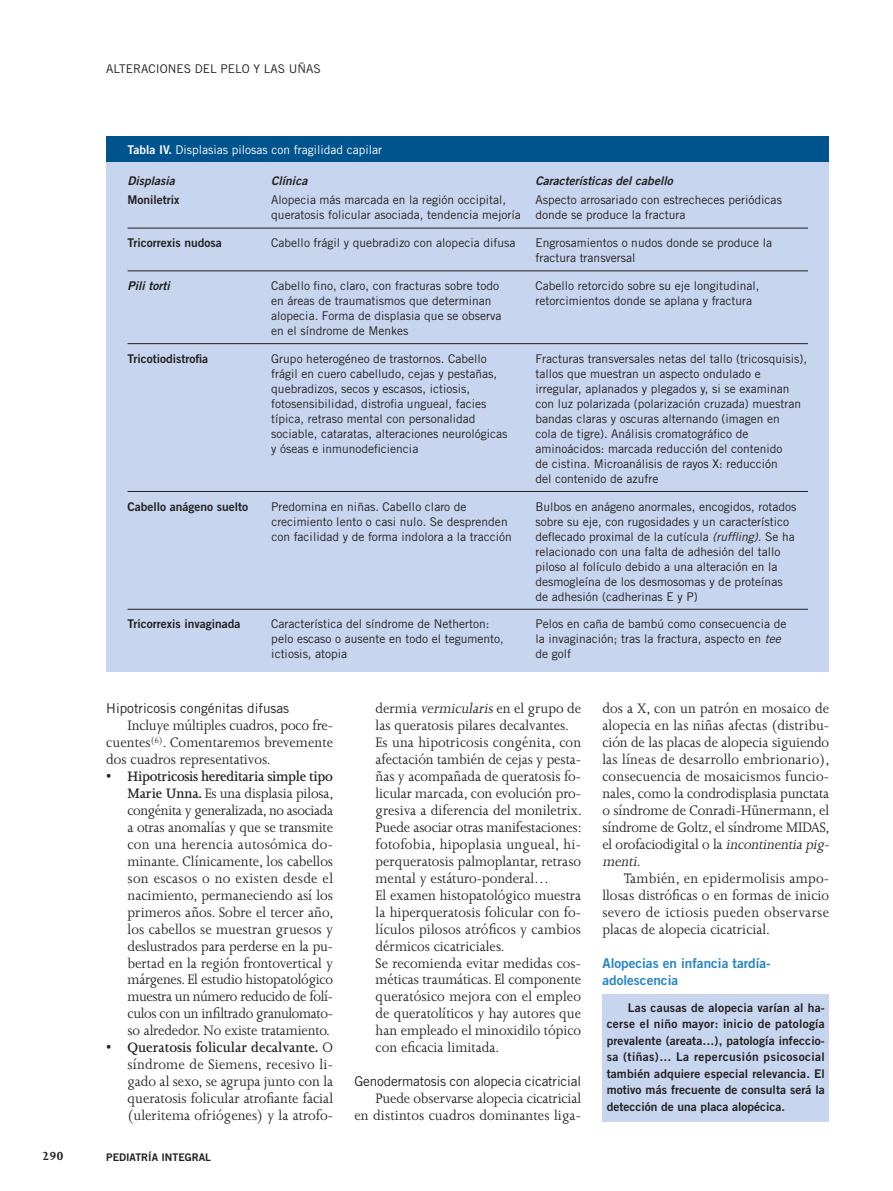
<style>
.page{position:relative;width:893px;height:1191px;background:#fff}
.page>*{position:absolute;margin:0;border:0;box-sizing:border-box;transform-origin:0 0}
.t1{font:15.75px/17px "Joanna MT Std";color:#231f20;text-align:justify;scale:.95 1}
.t2{font:13.5px "Trade Gothic";letter-spacing:-.01em;color:#231f20}
.t3{font:13.5px/17px "Trade Gothic Bold Two";color:#2484c6}
.t4{font:700 13.5px "Joanna MT Std";color:#231f20}
.t5{font:12px/15px "Trade Gothic";color:#231f20}
.t6{font:12px/16.5px "Trade Gothic Bold Two";color:#231f20;text-align:justify}
.t7{font:italic 12px "Trade Gothic Bold Two";color:#231f20}
.t8{font:12px "Trade Gothic";color:#fff}
.t9{font:10.5px "Trade Gothic Bold Two";color:#231f20}
.s1{font-family:"Trade Gothic Bold Two"}
.s2{font-style:italic}
.s3{font-weight:600}
</style>
<div class="page">
<div style="left:106px;top:162px;width:723px;height:510px;background:#c7d5ee"></div>
<hr style="left:128px;top:228px;width:680px;height:1px;background:#231f20">
<hr style="left:128px;top:271px;width:680px;height:1px;background:#231f20">
<hr style="left:128px;top:343px;width:680px;height:1px;background:#231f20">
<hr style="left:128px;top:491px;width:680px;height:1px;background:#231f20">
<hr style="left:128px;top:609px;width:680px;height:1px;background:#231f20">
<div style="left:106px;top:136px;width:723px;height:26px;background:#00548e"></div>
<div style="left:602px;top:994px;width:227px;height:127px;background:#c7d5ee"></div>
<p class="t5" style="left:106px;top:62px;width:216px">ALTERACIONES DEL PELO Y LAS UÑAS</p>
<p class="t8" style="left:128px;top:145px;width:256px"><span class="s1">Tabla IV.</span> Displasias pilosas con fragilidad capilar</p>
<p class="t7" style="left:128px;top:176px;width:49px">Displasia</p>
<p class="t7" style="left:271px;top:176px;width:38px">Clínica</p>
<p class="t7" style="left:535px;top:176px;width:139px">Características del cabello</p>
<p class="t6" style="left:128px;top:193px;width:53px">Moniletrix</p>
<p class="t5" style="left:271px;top:194px;width:236px">Alopecia más marcada en la región occipital,</p>
<p class="t5" style="left:271px;top:194px;width:512px;text-indent:264px">Aspecto arrosariado con estrecheces periódicas queratosis folicular asociada, tendencia mejoría donde se produce la fractura</p>
<p class="t6" style="left:128px;top:236px;width:96px">Tricorrexis nudosa</p>
<p class="t5" style="left:271px;top:236px;width:245px">Cabello frágil y quebradizo con alopecia difusa</p>
<p class="t5" style="left:535px;top:236px;width:238px">Engrosamientos o nudos donde se produce la fractura transversal</p>
<p class="t7" style="left:128px;top:281px;width:44px">Pili torti</p>
<p class="t5" style="left:271px;top:279px;width:229px">Cabello fino, claro, con fracturas sobre todo</p>
<p class="t5" style="left:535px;top:279px;width:225px">Cabello retorcido sobre su eje longitudinal,</p>
<p class="t5" style="left:271px;top:294px;width:222px">en áreas de traumatismos que determinan</p>
<p class="t5" style="left:535px;top:294px;width:218px">retorcimientos donde se aplana y fractura</p>
<p class="t5" style="left:271px;top:309px;width:232px">alopecia. Forma de displasia que se observa en el síndrome de Menkes</p>
<p class="t6" style="left:128px;top:351px;width:82px">Tricotiodistrofia</p>
<p class="t5" style="left:271px;top:352px;width:217px">Grupo heterogéneo de trastornos. Cabello</p>
<p class="t5" style="left:535px;top:352px;width:273px">Fracturas transversales netas del tallo (tricosquisis),</p>
<p class="t5" style="left:271px;top:367px;width:227px">frágil en cuero cabelludo, cejas y pestañas,</p>
<p class="t5" style="left:535px;top:367px;width:227px">tallos que muestran un aspecto ondulado e</p>
<p class="t5" style="left:271px;top:382px;width:200px">quebradizos, secos y escasos, ictiosis,</p>
<p class="t5" style="left:535px;top:382px;width:256px">irregular, aplanados y plegados y, si se examinan</p>
<p class="t5" style="left:271px;top:397px;width:216px">fotosensibilidad, distrofia ungueal, facies</p>
<p class="t5" style="left:535px;top:397px;width:267px">con luz polarizada (polarización cruzada) muestran</p>
<p class="t5" style="left:271px;top:412px;width:206px">típica, retraso mental con personalidad</p>
<p class="t5" style="left:535px;top:412px;width:246px">bandas claras y oscuras alternando (imagen en</p>
<p class="t5" style="left:271px;top:427px;width:238px">sociable, cataratas, alteraciones neurológicas</p>
<p class="t5" style="left:535px;top:427px;width:215px">cola de tigre). Análisis cromatográfico de</p>
<p class="t5" style="left:271px;top:442px;width:148px">y óseas e inmunodeficiencia</p>
<p class="t5" style="left:535px;top:442px;width:249px">aminoácidos: marcada reducción del contenido de cistina. Microanálisis de rayos X: reducción del contenido de azufre</p>
<p class="t6" style="left:128px;top:499px;width:122px">Cabello anágeno suelto</p>
<p class="t5" style="left:271px;top:500px;width:197px">Predomina en niñas. Cabello claro de</p>
<p class="t5" style="left:535px;top:500px;width:262px">Bulbos en anágeno anormales, encogidos, rotados</p>
<p class="t5" style="left:271px;top:515px;width:238px">crecimiento lento o casi nulo. Se desprenden</p>
<p class="t5" style="left:535px;top:515px;width:255px">sobre su eje, con rugosidades y un característico</p>
<p class="t5" style="left:271px;top:530px;width:242px">con facilidad y de forma indolora a la tracción</p>
<p class="t5" style="left:535px;top:530px;width:261px">deflecado proximal de la cutícula <span class="s2">(ruffling).</span> Se ha relacionado con una falta de adhesión del tallo piloso al folículo debido a una alteración en la desmogleína de los desmosomas y de proteínas de adhesión (cadherinas E y P)</p>
<p class="t6" style="left:128px;top:617px;width:114px">Tricorrexis invaginada</p>
<p class="t5" style="left:271px;top:617px;width:220px">Característica del síndrome de Netherton:</p>
<p class="t5" style="left:535px;top:617px;width:252px">Pelos en caña de bambú como consecuencia de</p>
<p class="t5" style="left:271px;top:632px;width:234px">pelo escaso o ausente en todo el tegumento,</p>
<p class="t5" style="left:535px;top:632px;width:247px">la invaginación; tras la fractura, aspecto en <span class="s2">tee</span></p>
<p class="t5" style="left:271px;top:647px;width:77px">ictiosis, atopia</p>
<p class="t5" style="left:535px;top:647px;width:37px">de golf</p>
<p class="t2" style="left:106px;top:703px;width:184px">Hipotricosis congénitas difusas</p>
<p class="t1" style="left:106px;top:718px;width:240px;text-indent:21px">Incluye múltiples cuadros, poco fre&shy;cuentes<sup>(6)</sup>. Comentaremos brevemente dos cuadros representativos.</p>
<p class="t1" style="left:128px;top:769px;width:218px;text-indent:-21px">• <span class="s3">Hipotricosis hereditaria simple tipo Marie Unna.</span> Es una displasia pilosa, congénita y generalizada, no asociada a otras anomalías y que se transmite con una herencia autosómica do&shy;minante. Clínicamente, los cabellos son escasos o no existen desde el nacimiento, permaneciendo así los primeros años. Sobre el tercer año, los cabellos se muestran gruesos y deslustrados para perderse en la pu&shy;bertad en la región frontovertical y márgenes. El estudio histopatológico muestra un número reducido de folí&shy;culos con un infiltrado granulomato&shy;so alrededor. No existe tratamiento.</p>
<p class="t1" style="left:128px;top:1040px;width:218px;text-indent:-21px">• <span class="s3">Queratosis folicular decalvante.</span> O síndrome de Siemens, recesivo li&shy;gado al sexo, se agrupa junto con la queratosis folicular atrofiante facial (uleritema ofriógenes) y la atrofo-</p>
<p class="t4" style="left:42px;top:1151px;width:23px">290</p>
<p class="t9" style="left:106px;top:1153px;width:106px">PEDIATRÍA INTEGRAL</p>
<p class="t1" style="left:376px;top:701px;width:218px;text-align:left">dermia <span class="s2">vermicularis</span> en el grupo de las queratosis pilares decalvantes.<br>Es una hipotricosis congénita, con afectación también de cejas y pesta&shy;ñas y acompañada de queratosis fo&shy;licular marcada, con evolución pro&shy;gresiva a diferencia del moniletrix.<br>Puede asociar otras manifestaciones: fotofobia, hipoplasia ungueal, hi&shy;perqueratosis palmoplantar, retraso mental y estáturo-ponderal…<br>El examen histopatológico muestra la hiperqueratosis folicular con fo&shy;lículos pilosos atróficos y cambios dérmicos cicatriciales.<br>Se recomienda evitar medidas cos&shy;méticas traumáticas. El componente queratósico mejora con el empleo de queratolíticos y hay autores que han empleado el minoxidilo tópico con eficacia limitada.</p>
<p class="t2" style="left:354px;top:1076px;width:228px">Genodermatosis con alopecia cicatricial</p>
<p class="t1" style="left:354px;top:1091px;width:240px;text-align:right">Puede observarse alopecia cicatricial<br>en distintos cuadros dominantes liga-</p>
<p class="t1" style="left:602px;top:701px;width:243px;text-align:left">dos a X, con un patrón en mosaico de alopecia en las niñas afectas (distribu&shy;ción de las placas de alopecia siguiendo las líneas de desarrollo embrionario), consecuencia de mosaicismos funcio&shy;nales, como la condrodisplasia punctata o síndrome de Conradi-Hünermann, el síndrome de Goltz, el síndrome MIDAS, el orofaciodigital o la <span class="s2">incontinentia pig&shy;menti.</span></p>
<p class="t1" style="left:602px;top:871px;width:240px;text-indent:21px">También, en epidermolisis ampo&shy;llosas distróficas o en formas de inicio severo de ictiosis pueden observarse placas de alopecia cicatricial.</p>
<p class="t3" style="left:602px;top:955px;width:170px">Alopecias en infancia tardía&shy;adolescencia</p>
<p class="t6" style="left:607px;top:1000px;width:220px;text-indent:21px">Las causas de alopecia varían al ha&shy;cerse el niño mayor: inicio de patología prevalente (areata…), patología infeccio&shy;sa (tiñas)… La repercusión psicosocial también adquiere especial relevancia. El motivo más frecuente de consulta será la detección de una placa alopécica.</p>
</div>
